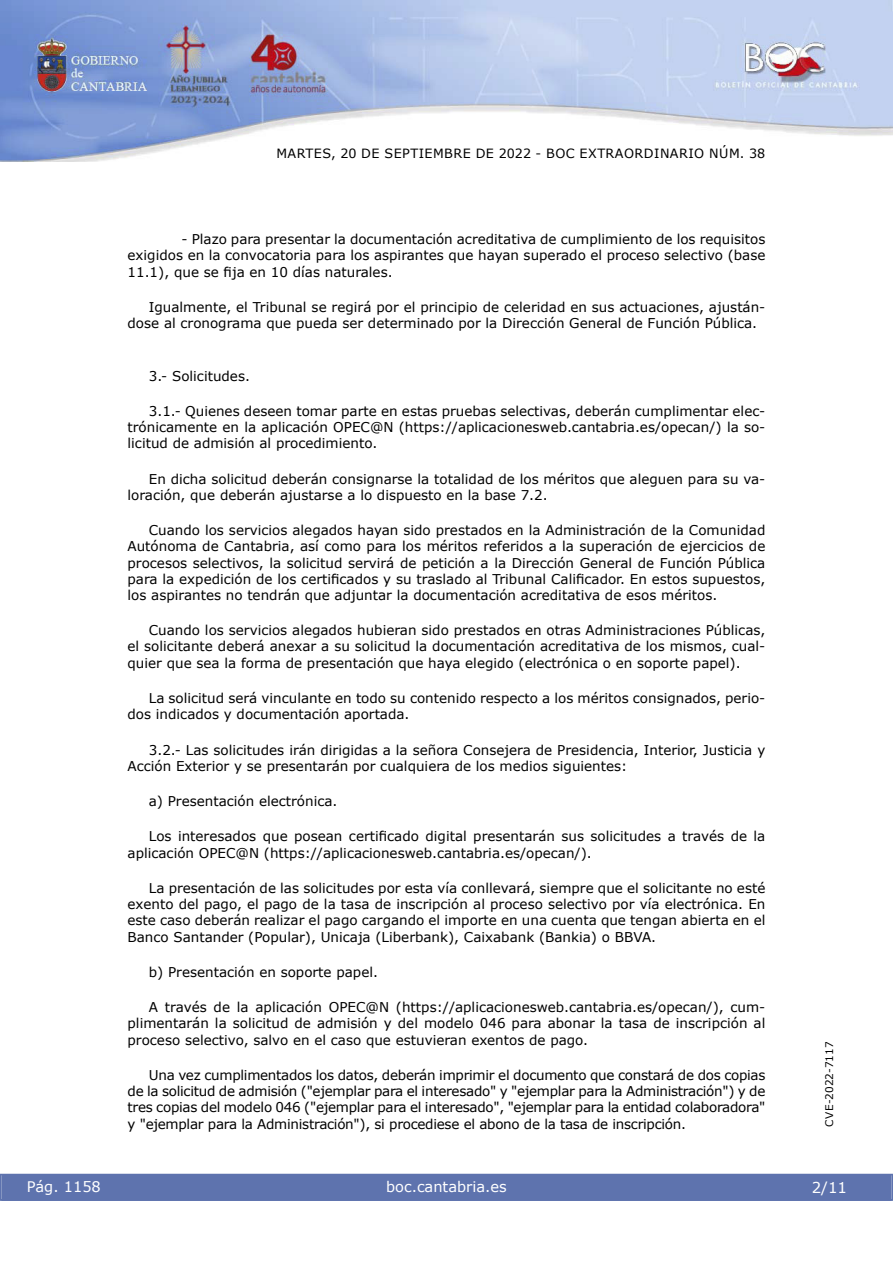
<style>
.page{position:relative;width:893px;height:1263px;background:#fff}
.page>*{position:absolute;margin:0;border:0;box-sizing:border-box;transform-origin:0 0}
.t1{font:15px "Verdana 2";color:#fff}
.t2{font:14.55px "Verdana 2";color:#fff}
.inicio_de_parrafo{font:13.5px/16.2px "Verdana";color:#000;text-align:justify}
.inicio_de_parrafo-2{font:13.5px/16.2px "Verdana 2";color:#000;text-align:justify}
.t3{font:12.75px "Verdana 2";letter-spacing:.035em;color:#000}
.t4{font:10.5px "Verdana 2";color:#000}
.s1{font-family:"Verdana"}
</style>
<div class="page">
<img style="left:0;top:0;width:893px;height:161px">
<div style="left:1px;top:1174px;width:890px;height:27px;background:#5e73ae"></div>
<p class="t3" style="left:276px;top:144px;width:490px">MARTES, 20 DE SEPTIEMBRE DE 2022 - BOC EXTRAORDINARIO NÚM. 38</p>
<p class="inicio_de_parrafo" style="left:128px;top:231px;width:639px;text-indent:54px">- Plazo para presentar la documentación acreditativa de cumplimiento de los requisitos exigidos en la convocatoria para los aspirantes que hayan superado el proceso selectivo (base 11.1), que se fija en 10 días naturales.</p>
<p class="inicio_de_parrafo" style="left:128px;top:299px;width:639px;text-indent:21px">Igualmente, el Tribunal se regirá por el principio de celeridad en sus actuaciones, ajustán&shy;dose al cronograma que pueda ser determinado por la Dirección General de Función Pública.</p>
<p class="inicio_de_parrafo" style="left:149px;top:367px;width:103px">3.- Solicitudes.</p>
<p class="inicio_de_parrafo-2" style="left:128px;top:403px;width:639px;text-indent:21px">3.1.- Quienes deseen tomar parte en estas pruebas selectivas, deberán cumplimentar elec&shy;<span class="s1">trónicamente en la aplicación OPEC@N (https://aplicacionesweb.cantabria.es/opecan/) la so&shy;</span>licitud de admisión al procedimiento.</p>
<p class="inicio_de_parrafo" style="left:128px;top:470px;width:639px;text-indent:21px">En dicha solicitud deberán consignarse la totalidad de los méritos que aleguen para su va&shy;loración, que deberán ajustarse a lo dispuesto en la base 7.2.</p>
<p class="inicio_de_parrafo" style="left:128px;top:522px;width:639px;text-indent:21px">Cuando los servicios alegados hayan sido prestados en la Administración de la Comunidad Autónoma de Cantabria, así como para los méritos referidos a la superación de ejercicios de procesos selectivos, la solicitud servirá de petición a la Dirección General de Función Pública para la expedición de los certificados y su traslado al Tribunal Calificador. En estos supuestos, los aspirantes no tendrán que adjuntar la documentación acreditativa de esos méritos.</p>
<p class="inicio_de_parrafo" style="left:128px;top:622px;width:639px;text-indent:21px">Cuando los servicios alegados hubieran sido prestados en otras Administraciones Públicas, el solicitante deberá anexar a su solicitud la documentación acreditativa de los mismos, cual&shy;quier que sea la forma de presentación que haya elegido (electrónica o en soporte papel).</p>
<p class="inicio_de_parrafo-2" style="left:128px;top:690px;width:639px;text-indent:21px">La solicitud será vinculante en todo su contenido respecto a los méritos consignados, perio&shy;dos indicados y documentación aportada.</p>
<p class="inicio_de_parrafo" style="left:128px;top:741px;width:639px;text-indent:21px">3.2.- Las solicitudes irán dirigidas a la señora Consejera de Presidencia, Interior, Justicia y<br>Acción Exterior y se presentarán por cualquiera de los medios siguientes:</p>
<p class="inicio_de_parrafo-2" style="left:149px;top:793px;width:190px">a) Presentación electrónica.</p>
<p class="inicio_de_parrafo" style="left:128px;top:828px;width:639px;text-indent:21px">Los interesados que posean certificado digital presentarán sus solicitudes a través de la aplicación OPEC@N (https://aplicacionesweb.cantabria.es/opecan/).</p>
<p class="inicio_de_parrafo" style="left:128px;top:880px;width:639px;text-indent:21px">La presentación de las solicitudes por esta vía conllevará, siempre que el solicitante no esté exento del pago, el pago de la tasa de inscripción al proceso selectivo por vía electrónica. En este caso deberán realizar el pago cargando el importe en una cuenta que tengan abierta en el Banco Santander (Popular), Unicaja (Liberbank), Caixabank (Bankia) o BBVA.</p>
<p class="inicio_de_parrafo-2" style="left:149px;top:964px;width:231px">b) Presentación en soporte papel.</p>
<p class="inicio_de_parrafo" style="left:128px;top:999px;width:639px;text-indent:21px">A través de la aplicación OPEC@N (https://aplicacionesweb.cantabria.es/opecan/), cum&shy;plimentarán la solicitud de admisión y del modelo 046 para abonar la tasa de inscripción al proceso selectivo, salvo en el caso que estuvieran exentos de pago.</p>
<p class="inicio_de_parrafo" style="left:128px;top:1067px;width:639px;text-indent:21px">Una vez cumplimentados los datos, deberán imprimir el documento que constará de dos copias de la solicitud de admisión ("ejemplar para el interesado" y "ejemplar para la Administración") y de tres copias del modelo 046 ("ejemplar para el interesado", "ejemplar para la entidad colaboradora" y "ejemplar para la Administración"), si procediese el abono de la tasa de inscripción.</p>
<p class="t2" style="left:27px;top:1177px;width:76px">Pág. 1158</p>
<p class="t2" style="left:386px;top:1177px;width:122px">boc.cantabria.es</p>
<p class="t4" style="left:822px;top:1126px;width:87px;rotate:-90deg">CVE-2022-7117</p>
<p class="t1" style="left:812px;top:1177px;width:37px">2/11</p>
</div>
